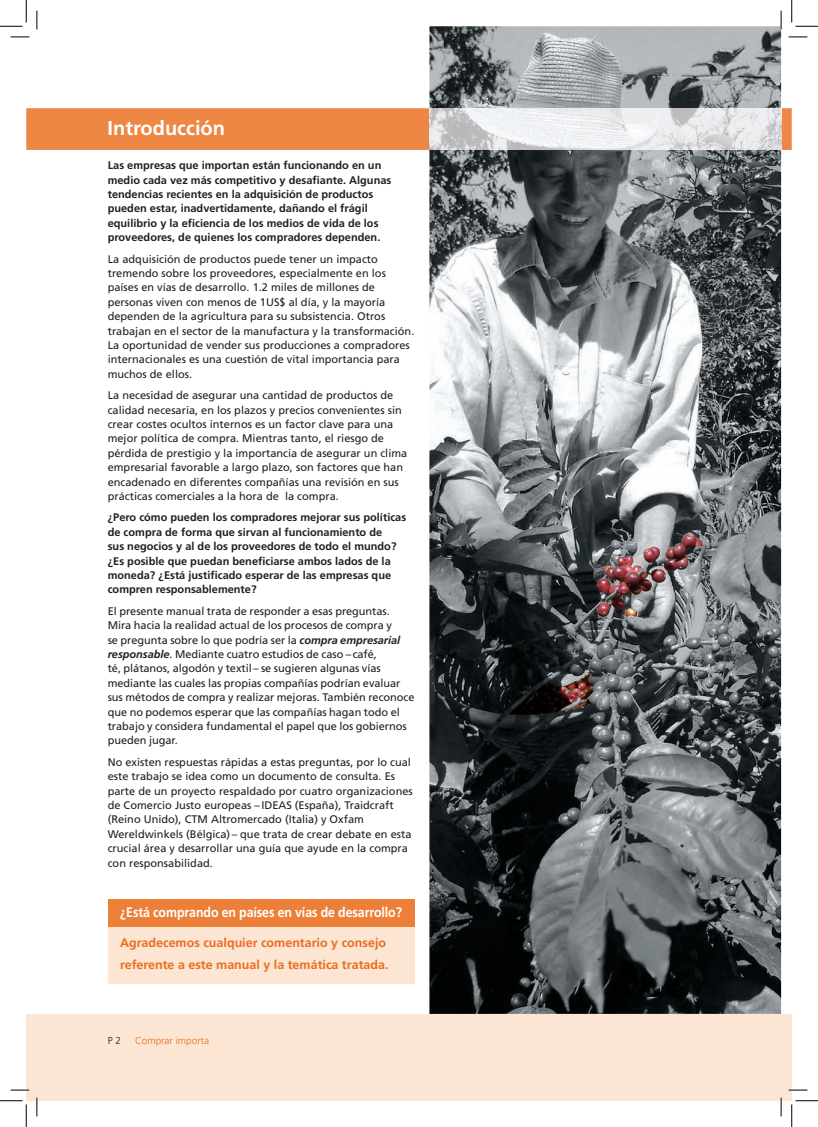
<style>
.page{position:relative;width:818px;height:1127px;background:#fff}
.page>*{position:absolute;margin:0;border:0;box-sizing:border-box;transform-origin:0 0}
.t1{font:700 20px "Frutiger";color:#fff}
.t2{font:700 13.75px "Frutiger";letter-spacing:-.005em;color:#fff;scale:.9 1}
.t3{font:700 12.5px/22.5px "Frutiger";color:#ea6d1f}
.t4{font:11px/14.4px "Frutiger";color:#231f20}
.t5{font:700 11px/14.4px "Frutiger";color:#231f20}
.t6{font:300 10px "Frutiger";color:#ea6d1f}
.t7{font:300 10px "Frutiger";color:#231f20}
.s1{font-weight:700;font-style:italic}
</style>
<div class="page">
<div style="left:26px;top:1013px;width:755px;height:87px;background:#fce5d2"></div>
<div style="left:781px;top:1013px;width:11px;height:87px;background:#fce5d2"></div>
<img style="left:429px;top:26px;width:352px;height:987px">
<div style="left:26px;top:108px;width:766px;height:42px;background:#ee8743"></div>
<img style="left:429px;top:108px;width:352px;height:42px">
<div style="left:108px;top:898px;width:306px;height:84px;background:#fce5d2"></div>
<div style="left:108px;top:898px;width:306px;height:27px;background:#ed8039"></div>
<svg style="left:11px;top:36px;width:18px;height:2px"></svg>
<svg style="left:788px;top:36px;width:19px;height:2px"></svg>
<svg style="left:11px;top:1089px;width:18px;height:1px"></svg>
<svg style="left:788px;top:1089px;width:19px;height:1px"></svg>
<svg style="left:36px;top:11px;width:2px;height:18px"></svg>
<svg style="left:36px;top:1097px;width:2px;height:18px"></svg>
<svg style="left:780px;top:11px;width:2px;height:18px"></svg>
<svg style="left:780px;top:1097px;width:2px;height:18px"></svg>
<svg style="left:0;top:0;width:27px;height:27px"></svg>
<svg style="left:0;top:1100px;width:27px;height:26px"></svg>
<svg style="left:791px;top:0;width:27px;height:27px"></svg>
<svg style="left:791px;top:1100px;width:27px;height:26px"></svg>
<h1 class="t1" style="left:108px;top:116px;width:119px">Introducción</h1>
<p class="t5" style="left:108px;top:158px;width:285px">Las empresas que importan están funcionando en un medio cada vez más competitivo y desafiante. Algunas tendencias recientes en la adquisición de productos pueden estar, inadvertidamente, dañando el frágil equilibrio y la eficiencia de los medios de vida de los proveedores, de quienes los compradores dependen.</p>
<p class="t4" style="left:108px;top:252px;width:308px">La adquisición de productos puede tener un impacto tremendo sobre los proveedores, especialmente en los países en vías de desarrollo. 1.2 miles de millones de personas viven con menos de 1US$ al día, y la mayoría dependen de la agricultura para su subsistencia. Otros trabajan en el sector de la manufactura y la transformación.<br>La oportunidad de vender sus producciones a compradores internacionales es una cuestión de vital importancia para muchos de ellos.</p>
<p class="t4" style="left:108px;top:388px;width:301px">La necesidad de asegurar una cantidad de productos de calidad necesaria, en los plazos y precios convenientes sin crear costes ocultos internos es un factor clave para una mejor política de compra. Mientras tanto, el riesgo de pérdida de prestigio y la importancia de asegurar un clima empresarial favorable a largo plazo, son factores que han encadenado en diferentes compañías una revisión en sus prácticas comerciales a la hora de la compra.</p>
<p class="t5" style="left:108px;top:510px;width:300px">¿Pero cómo pueden los compradores mejorar sus políticas de compra de forma que sirvan al funcionamiento de<br>sus negocios y al de los proveedores de todo el mundo? ¿Es posible que puedan beneficiarse ambos lados de la moneda? ¿Está justificado esperar de las empresas que compren responsablemente?</p>
<p class="t4" style="left:108px;top:603px;width:308px">El presente manual trata de responder a esas preguntas.<br>Mira hacia la realidad actual de los procesos de compra y<br>se pregunta sobre lo que podría ser la <span class="s1">compra empresarial responsable</span>. Mediante cuatro estudios de caso – café,<br>té, plátanos, algodón y textil – se sugieren algunas vías mediante las cuales las propias compañías podrían evaluar sus métodos de compra y realizar mejoras. También reconoce que no podemos esperar que las compañías hagan todo el trabajo y considera fundamental el papel que los gobiernos pueden jugar.</p>
<p class="t4" style="left:108px;top:754px;width:306px">No existen respuestas rápidas a estas preguntas, por lo cual este trabajo se idea como un documento de consulta. Es parte de un proyecto respaldado por cuatro organizaciones de Comercio Justo europeas – IDEAS (España), Traidcraft (Reino Unido), CTM Altromercado (Italia) y Oxfam Wereldwinkels (Bélgica) – que trata de crear debate en esta crucial área y desarrollar una guía que ayude en la compra con responsabilidad.</p>
<p class="t2" style="left:120px;top:903px;width:315px">¿Está comprando en países en vías de desarrollo?</p>
<p class="t3" style="left:120px;top:930px;width:270px">Agradecemos cualquier comentario y consejo referente a este manual y la temática tratada.</p>
<p class="t7" style="left:108px;top:1034px;width:15px">P 2</p>
<p class="t6" style="left:135px;top:1034px;width:75px">Comprar importa</p>
</div>
